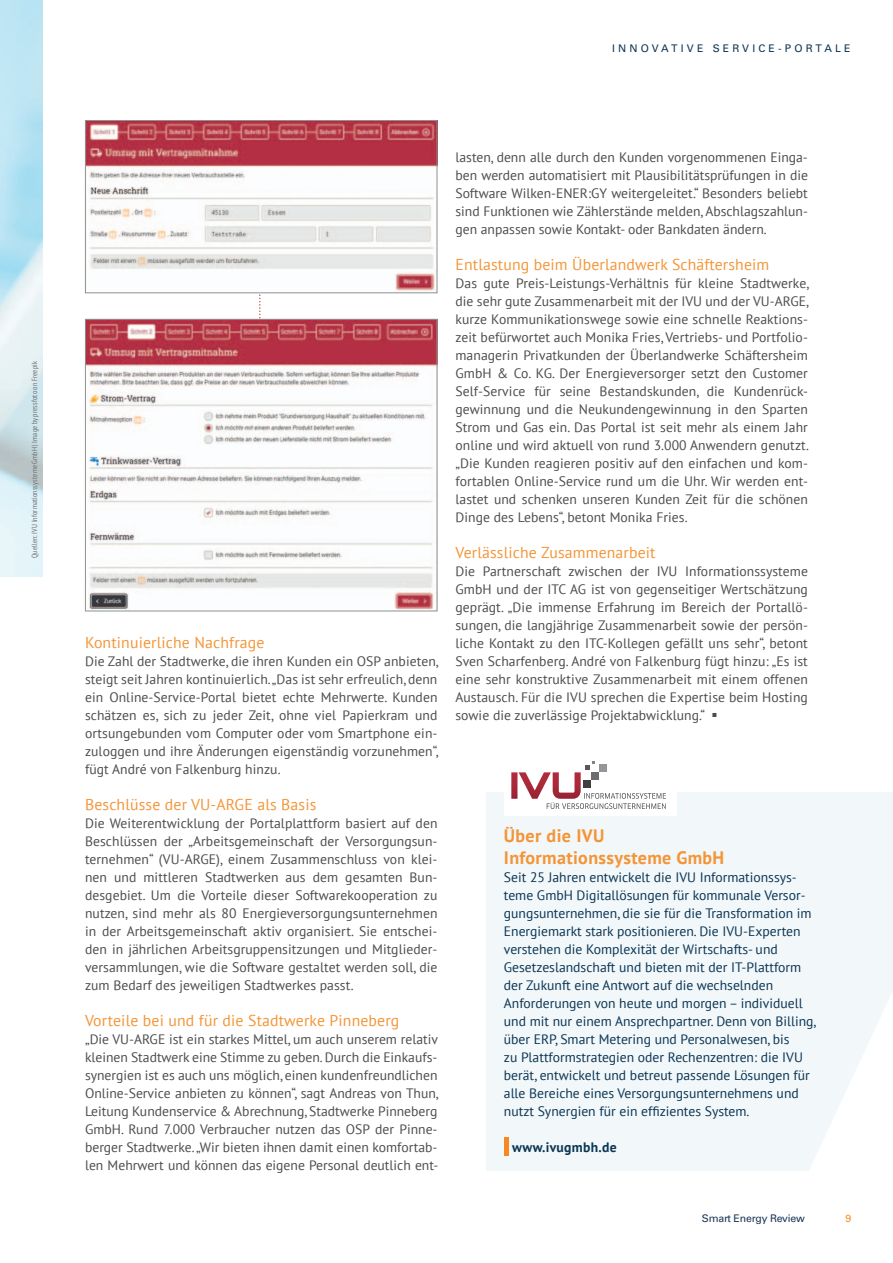
<style>
.page{position:relative;width:893px;height:1263px;background:#fff}
.page>*{position:absolute;margin:0;border:0;box-sizing:border-box;transform-origin:0 0}
.t1{font:700 18px/22.5px "PT Sans";letter-spacing:.02em;color:#f49537}
.t2{font:15.75px "PT Sans";letter-spacing:.01em;color:#f49537}
.t3{font:13.65px/18px "PT Sans";letter-spacing:.005em;color:#4b4c4d;text-align:justify}
.t4{font:13.65px/18px "PT Sans";color:#0a3553}
.t5{font:700 13.65px "PT Sans";letter-spacing:.02em;color:#0a3553}
.t6{font:500 10.5px "Univers CE";letter-spacing:.3em;color:#0a3553}
.t7{font:500 10.5px "Univers CE";letter-spacing:-.02em;color:#1b3656}
.t8{font:500 10.5px "Univers CE";color:#f38b24}
.t9{font:condensed 7.5px "PT Sans";letter-spacing:.025em;color:#6c6d70}
</style>
<div class="page">
<svg style="left:259px;top:293px;width:2px;height:26px"></svg>
<div style="left:487px;top:792px;width:406px;height:378px;background:#f2f7fa"></div>
<hr style="left:504px;top:1137px;width:4px;height:18px;background:#f68923">
<div style="left:504px;top:756px;width:173px;height:60px;background:#fff"></div>
<div style="left:584px;top:780px;width:7px;height:7px;background:#3e3e3f"></div>
<div style="left:591px;top:772px;width:8px;height:8px;background:#6c6d70"></div>
<div style="left:599px;top:764px;width:7px;height:7px;background:#939598"></div>
<svg style="left:586px;top:761px;width:8px;height:9px"></svg>
<svg style="left:547px;top:793px;width:119px;height:16px"></svg>
<img style="left:511px;top:772px;width:70px;height:27px">
<img style="left:87px;top:321px;width:348px;height:288px">
<div style="left:85px;top:319px;width:352px;height:292px;border:1px solid #8e9192"></div>
<img style="left:87px;top:122px;width:348px;height:169px">
<div style="left:85px;top:120px;width:352px;height:173px;border:1px solid #8e9192"></div>
<svg style="left:801px;top:992px;width:92px;height:179px"></svg>
<p class="t9" style="left:30px;top:558px;width:198px;rotate:-90deg">Quellen: IVU Informationssysteme GmbH | Image by pressfoto on Freepik</p>
<p class="t6" style="left:612px;top:43px;width:240px">INNOVATIVE SERVICE-PORTALE</p>
<p class="t2" style="left:85px;top:632px;width:181px">Kontinuierliche Nachfrage</p>
<p class="t3" style="left:85px;top:652px;width:355px">Die Zahl der Stadtwerke, die ihren Kunden ein OSP anbieten, steigt seit Jahren kontinuierlich. „Das ist sehr erfreulich, denn ein Online-Service-Portal bietet echte Mehrwerte. Kunden schätzen es, sich zu jeder Zeit, ohne viel Papierkram und ortsungebunden vom Computer oder vom Smartphone ein&shy;zuloggen und ihre Änderungen eigenständig vorzunehmen“, fügt André von Falkenburg hinzu.</p>
<p class="t2" style="left:85px;top:794px;width:233px">Beschlüsse der VU-ARGE als Basis</p>
<p class="t3" style="left:85px;top:814px;width:354px">Die Weiterentwicklung der Portalplattform basiert auf den Beschlüssen der „Arbeitsgemeinschaft der Versorgungsun&shy;ternehmen“ (VU-ARGE), einem Zusammenschluss von klei&shy;nen und mittleren Stadtwerken aus dem gesamten Bun&shy;desgebiet. Um die Vorteile dieser Softwarekooperation zu nutzen, sind mehr als 80 Energieversorgungsunternehmen in der Arbeitsgemeinschaft aktiv organisiert. Sie entschei&shy;den in jährlichen Arbeitsgruppensitzungen und Mitglieder&shy;versammlungen, wie die Software gestaltet werden soll, die zum Bedarf des jeweiligen Stadtwerkes passt.</p>
<p class="t2" style="left:85px;top:1010px;width:316px">Vorteile bei und für die Stadtwerke Pinneberg</p>
<p class="t3" style="left:85px;top:1030px;width:355px">„Die VU-ARGE ist ein starkes Mittel, um auch unserem relativ kleinen Stadtwerk eine Stimme zu geben. Durch die Einkaufs&shy;synergien ist es auch uns möglich, einen kundenfreundlichen Online-Service anbieten zu können“, sagt Andreas von Thun, Leitung Kundenservice &amp; Abrechnung, Stadtwerke Pinneberg GmbH. Rund 7.000 Verbraucher nutzen das OSP der Pinne&shy;berger Stadtwerke. „Wir bieten ihnen damit einen komfortab&shy;len Mehrwert und können das eigene Personal deutlich ent-</p>
<p class="t3" style="left:455px;top:148px;width:354px">lasten, denn alle durch den Kunden vorgenommenen Einga&shy;ben werden automatisiert mit Plausibilitätsprüfungen in die Software Wilken-ENER:GY weitergeleitet.“ Besonders beliebt sind Funktionen wie Zählerstände melden, Abschlagszahlun&shy;gen anpassen sowie Kontakt- oder Bankdaten ändern.</p>
<p class="t2" style="left:455px;top:254px;width:315px">Entlastung beim Überlandwerk Schäftersheim</p>
<p class="t3" style="left:455px;top:274px;width:355px">Das gute Preis-Leistungs-Verhältnis für kleine Stadtwerke, die sehr gute Zusammenarbeit mit der IVU und der VU-ARGE, kurze Kommunikationswege sowie eine schnelle Reaktions&shy;zeit befürwortet auch Monika Fries, Vertriebs- und Portfolio&shy;managerin Privatkunden der Überlandwerke Schäftersheim GmbH &amp; Co. KG. Der Energieversorger setzt den Customer Self-Service für seine Bestandskunden, die Kundenrück&shy;gewinnung und die Neukundengewinnung in den Sparten Strom und Gas ein. Das Portal ist seit mehr als einem Jahr online und wird aktuell von rund 3.000 Anwendern genutzt. „Die Kunden reagieren positiv auf den einfachen und kom&shy;fortablen Online-Service rund um die Uhr. Wir werden ent&shy;lastet und schenken unseren Kunden Zeit für die schönen Dinge des Lebens“, betont Monika Fries.</p>
<p class="t2" style="left:455px;top:542px;width:202px">Verlässliche Zusammenarbeit</p>
<p class="t3" style="left:455px;top:562px;width:354px">Die Partnerschaft zwischen der IVU Informationssysteme GmbH und der ITC AG ist von gegenseitiger Wertschätzung geprägt. „Die immense Erfahrung im Bereich der Portallö&shy;sungen, die langjährige Zusammenarbeit sowie der persön&shy;liche Kontakt zu den ITC-Kollegen gefällt uns sehr“, betont Sven Scharfenberg. André von Falkenburg fügt hinzu: „Es ist eine sehr konstruktive Zusammenarbeit mit einem offenen Austausch. Für die IVU sprechen die Expertise beim Hosting sowie die zuverlässige Projektabwicklung.“ ▪</p>
<h1 class="t1" style="left:504px;top:823px;width:222px">Über die IVU<br>Informationssysteme GmbH</h1>
<p class="t4" style="left:504px;top:868px;width:314px">Seit 25 Jahren entwickelt die IVU Informationssys&shy;teme GmbH Digitallösungen für kommunale Versor&shy;gungsunternehmen, die sie für die Transformation im Energiemarkt stark positionieren. Die IVU-Experten verstehen die Komplexität der Wirtschafts- und Gesetzeslandschaft und bieten mit der IT-Plattform der Zukunft eine Antwort auf die wechselnden Anforderungen von heute und morgen – individuell und mit nur einem Ansprechpartner. Denn von Billing, über ERP, Smart Metering und Personalwesen, bis<br>zu Plattformstrategien oder Rechenzentren: die IVU berät, entwickelt und betreut passende Lösungen für alle Bereiche eines Versorgungsunternehmens und nutzt Synergien für ein effizientes System.</p>
<p class="t5" style="left:512px;top:1138px;width:106px">www.ivugmbh.de</p>
<p class="t7" style="left:702px;top:1212px;width:105px">Smart Energy Review</p>
<p class="t8" style="left:846px;top:1212px;width:7px">9</p>
</div>
